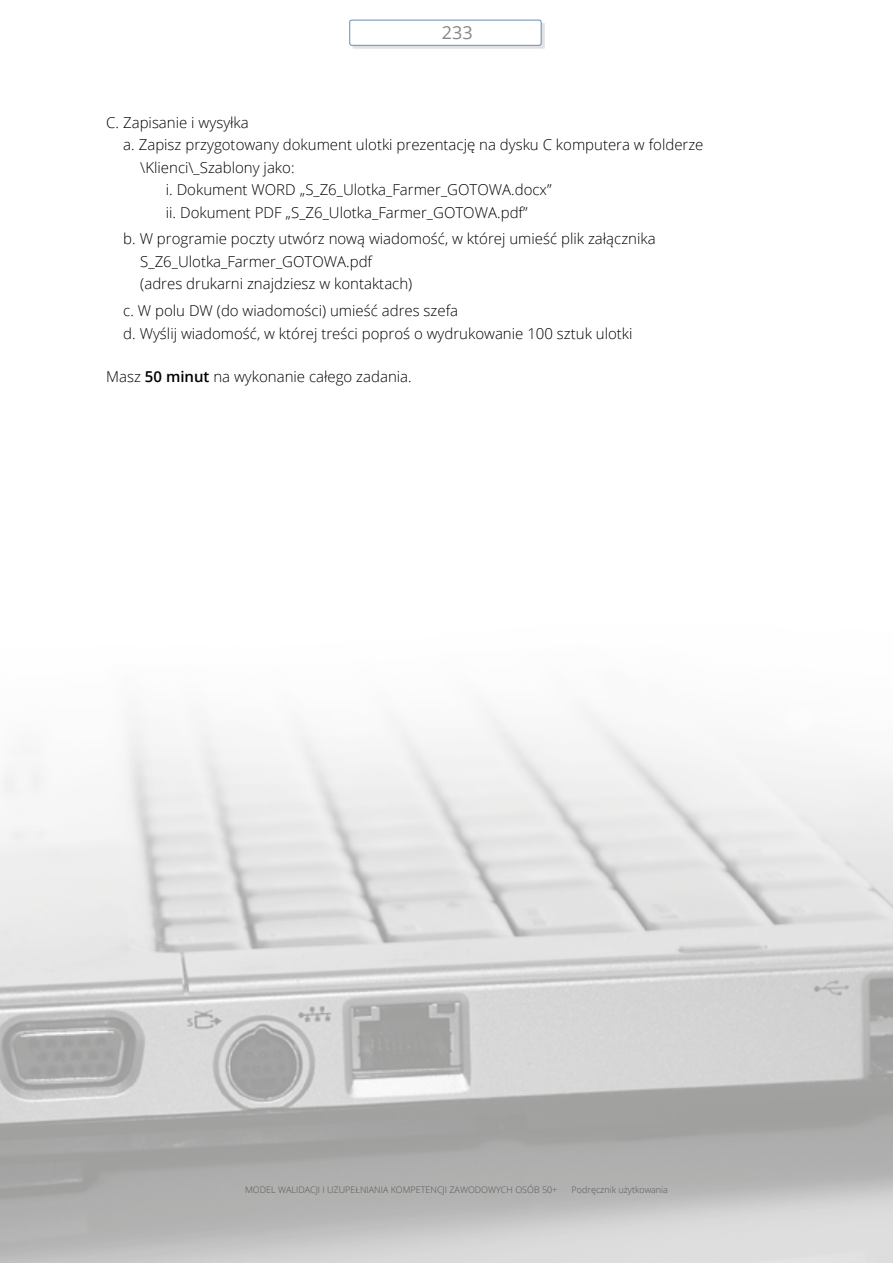
<style>
.page{position:relative;width:893px;height:1263px;background:#fff}
.page>*{position:absolute;margin:0;border:0;box-sizing:border-box;transform-origin:0 0}
.t1{font:18px "Open Sans";color:#878787}
.t2{font:300 15px/22.5px "Open Sans";color:#000}
.t3{font:300 9px "Open Sans";color:#575756}
.s1{font-weight:600}
.s2{color:#b3b2b2}
</style>
<div class="page">
<img style="left:0;top:708px;width:893px;height:555px">
<div style="left:353px;top:23px;width:192px;height:25px;background:#000;opacity:.2"></div>
<div style="left:350px;top:20px;width:191px;height:25px;background:#fff;border-radius:2px"></div>
<div style="left:350px;top:20px;width:191px;height:25px;border:1px solid #004187;border-radius:2px"></div>
<p class="t1" style="left:442px;top:20px;width:32px">233</p>
<p class="t2" style="left:106px;top:110px;width:144px">C. Zapisanie i wysyłka</p>
<p class="t2" style="left:123px;top:133px;width:582px">a. Zapisz przygotowany dokument ulotki prezentację na dysku C komputera w folderze</p>
<p class="t2" style="left:140px;top:155px;width:156px">\Klienci\_Szablony jako:</p>
<p class="t2" style="left:166px;top:178px;width:387px">i. Dokument WORD „S_Z6_Ulotka_Farmer_GOTOWA.docx”</p>
<p class="t2" style="left:166px;top:200px;width:363px">ii. Dokument PDF „S_Z6_Ulotka_Farmer_GOTOWA.pdf”</p>
<p class="t2" style="left:140px;top:227px;width:517px;text-indent:-17px">b. W programie poczty utwórz nową wiadomość, w której umieść plik załącznika<br>S_Z6_Ulotka_Farmer_GOTOWA.pdf<br>(adres drukarni znajdziesz w kontaktach)</p>
<p class="t2" style="left:123px;top:299px;width:511px">c. W polu DW (do wiadomości) umieść adres szefa<br>d. Wyślij wiadomość, w której treści poproś o wydrukowanie 100 sztuk ulotki</p>
<p class="t2" style="left:106px;top:365px;width:307px">Masz <span class="s1">50 minut</span> na wykonanie całego zadania.</p>
<p class="t3" style="left:245px;top:1184px;width:424px">MODEL WALIDACJI I UZUPEŁNIANIA KOMPETENCJI ZAWODOWYCH OSÓB 50+ <span class="s2">|</span> Podręcznik użytkowania</p>
</div>
